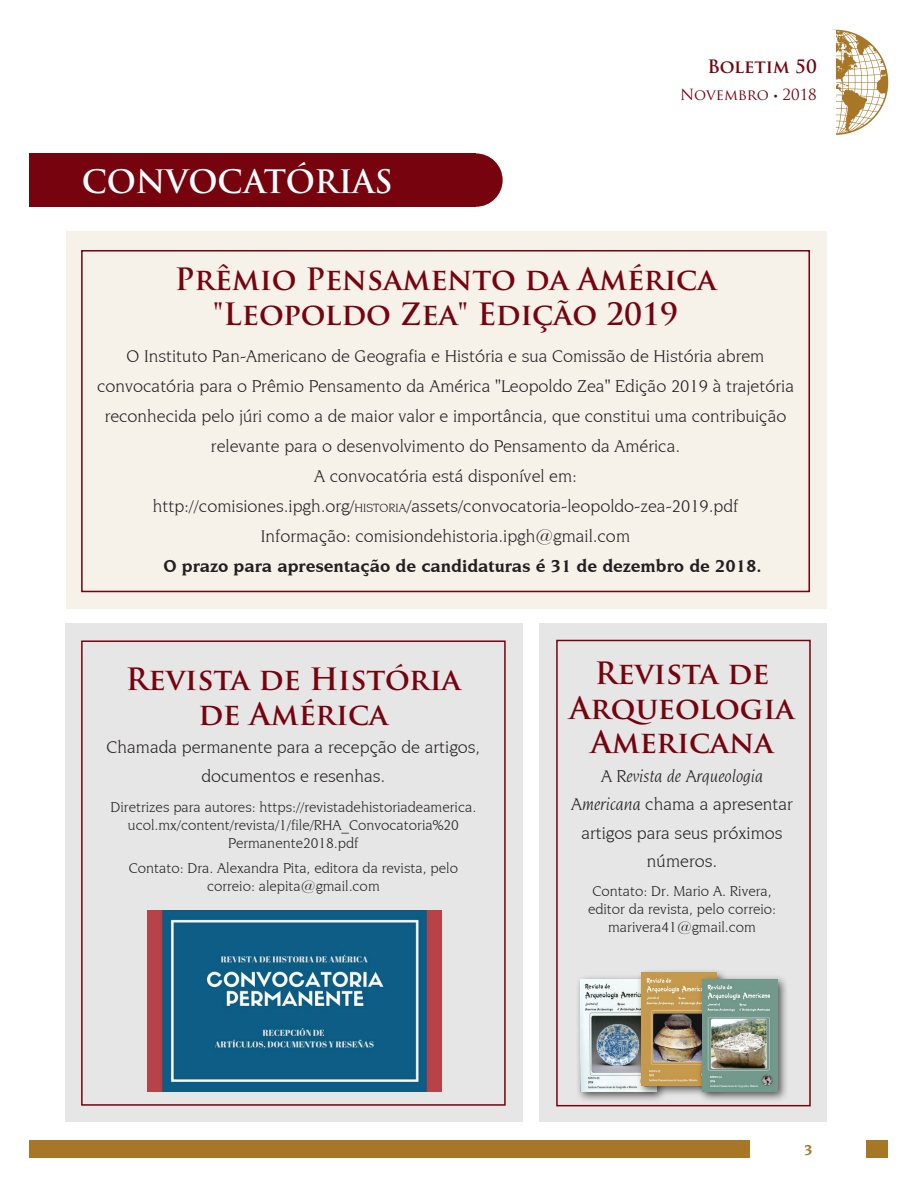
<style>
.page{position:relative;width:918px;height:1188px;background:#fff}
.page>*{position:absolute;margin:0;border:0;box-sizing:border-box;transform-origin:0 0}
.t1{font:700 31.5px "Trajan Pro";color:#fff}
.t2{font:700 30px/34.5px "Trajan Pro";color:#76030d;text-align:center}
.t3{font:18px/30px "Novarese IT Cby BT";color:#231f20;text-align:center}
.t4{font:700 18px "Novarese IT Cby BT";color:#231f20}
.t5{font:700 18px "Trajan Pro";color:#76030d}
.t6{font:15px/18px "Novarese IT Cby BT";color:#231f20;text-align:center}
.t7{font:15px "Trajan Pro";color:#76030d}
.t8{font:700 15px "Novarese IT Cby BT";color:#a77626}
.s1{font-family:"Myriad Pro";font-stretch:condensed}
.s2{font-size:12.6px}
.s3{font-style:italic}
</style>
<div class="page">
<div style="left:30px;top:1140px;width:858px;height:18px;background:#a77626"></div>
<div style="left:751px;top:1139px;width:115px;height:21px;background:#fff"></div>
<svg style="left:836px;top:30px;width:52px;height:105px"></svg>
<div style="left:30px;top:153px;width:446px;height:54px;background:#76030d"></div>
<div style="left:449px;top:153px;width:54px;height:54px;background:#76030d;border-radius:50%"></div>
<div style="left:66px;top:623px;width:457px;height:499px;background:#e6e6e7"></div>
<div style="left:66px;top:231px;width:761px;height:378px;background:#f6f1e9"></div>
<div style="left:539px;top:623px;width:288px;height:499px;background:#e6e6e7"></div>
<div style="left:81px;top:250px;width:729px;height:342px;border:2px solid #76030d"></div>
<div style="left:81px;top:640px;width:425px;height:466px;border:2px solid #76030d"></div>
<div style="left:556px;top:640px;width:255px;height:466px;border:2px solid #76030d"></div>
<img style="left:148px;top:910px;width:293px;height:182px">
<div style="left:575px;top:974px;width:93px;height:129px;background:#231f20;opacity:.75"></div>
<img style="left:580px;top:979px;width:56px;height:113px">
<div style="left:636px;top:968px;width:92px;height:128px;background:#231f20;opacity:.75"></div>
<img style="left:641px;top:973px;width:76px;height:112px">
<div style="left:697px;top:974px;width:92px;height:129px;background:#231f20;opacity:.75"></div>
<img style="left:703px;top:979px;width:75px;height:113px">
<h1 class="t1" style="left:82px;top:162px;width:312px">CONVOCATÓRIAS</h1>
<p class="t5" style="left:707px;top:55px;width:111px">Boletim 50</p>
<p class="t7" style="left:680px;top:85px;width:138px">Novembro <span class="s1">•</span> 2018</p>
<h2 class="t2" style="left:175px;top:262px;width:543px">Prêmio Pensamento da América "Leopoldo Zea" Edição 2019</h2>
<p class="t3" style="left:97px;top:341px;width:699px">O Instituto Pan-Americano de Geografia e História e sua Comissão de História abrem convocatória para o Prêmio Pensamento da América "Leopoldo Zea" Edição 2019 à trajetória reconhecida pelo júri como a de maior valor e importância, que constitui uma contribuição relevante para o desenvolvimento do Pensamento da América.<br>A convocatória está disponível em: http://comisiones.ipgh.org/<span class="s2">HISTORIA</span>/assets/convocatoria-leopoldo-zea-2019.pdf<br>Informação: comisiondehistoria.ipgh@gmail.com</p>
<p class="t4" style="left:163px;top:555px;width:600px">O prazo para apresentação de candidaturas é 31 de dezembro de 2018.</p>
<h2 class="t2" style="left:126px;top:662px;width:336px">Revista de História de América</h2>
<p class="t3" style="left:107px;top:733px;width:375px;line-height:28.5px">Chamada permanente para a recepção de artigos, documentos e resenhas.</p>
<p class="t6" style="left:111px;top:797px;width:367px">Diretrizes para autores: https://revistadehistoriadeamerica. ucol.mx/content/revista/1/file/RHA_Convocatoria%20<br>Permanente2018.pdf</p>
<p class="t6" style="left:129px;top:859px;width:331px">Contato: Dra. Alexandra Pita, editora da revista, pelo correio: alepita@gmail.com</p>
<h2 class="t2" style="left:570px;top:656px;width:227px">Revista de<br>Arqueologia<br>Americana</h2>
<p class="t3" style="left:571px;top:761px;width:223px;line-height:28.5px">A <span class="s3">Revista de Arqueologia<br>Americana</span> chama a apresentar artigos para seus próximos números.</p>
<p class="t6" style="left:588px;top:882px;width:190px">Contato: Dr. Mario A. Rivera, editor da revista, pelo correio: marivera41@gmail.com</p>
<p class="t8" style="left:804px;top:1141px;width:10px">3</p>
</div>
